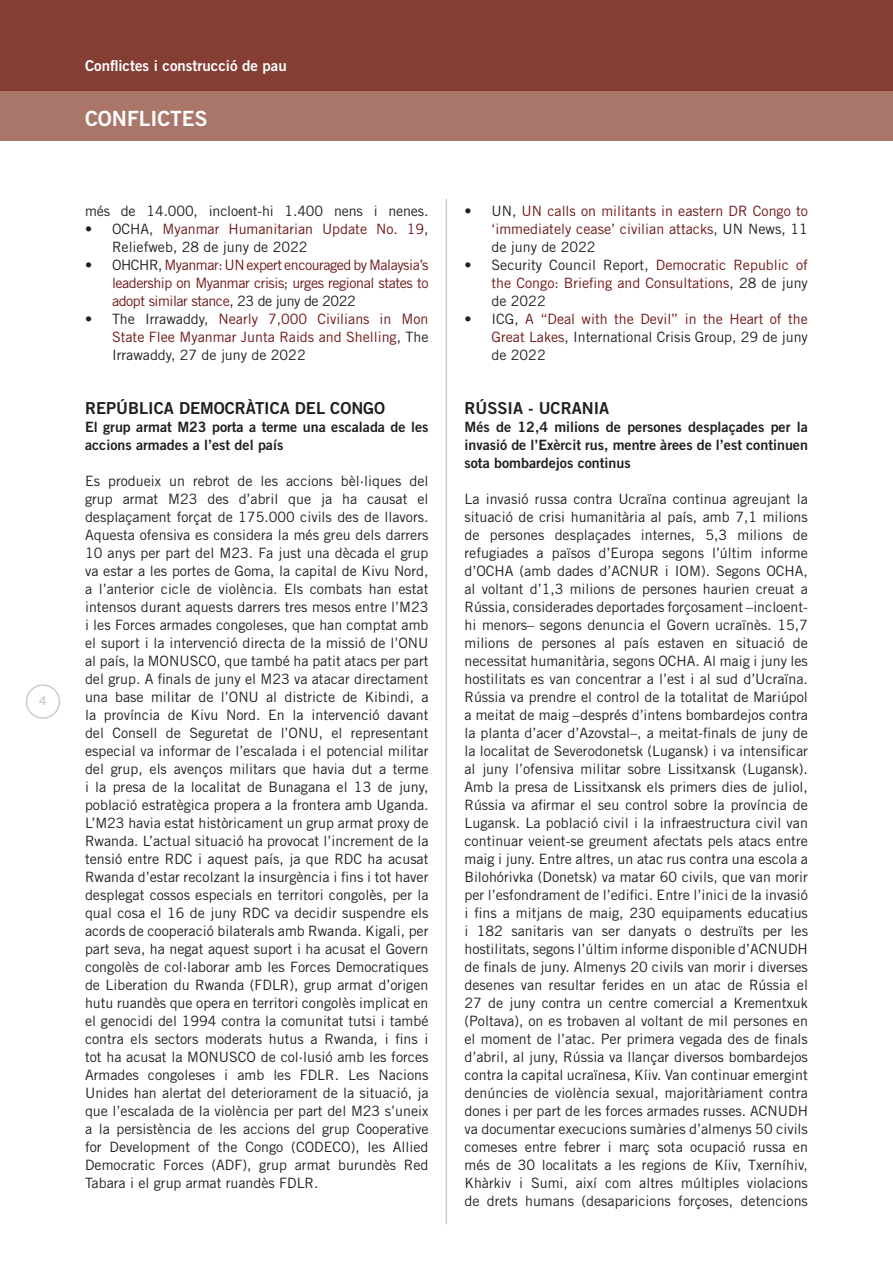
<style>
.page{position:relative;width:893px;height:1263px;background:#fff}
.page>*{position:absolute;margin:0;border:0;box-sizing:border-box;transform-origin:0 0}
.t1{font:21px "Trade Gothic LT Std Bd 2";color:#fff}
.t2{font:16.5px "Trade Gothic LT Std Bd 2";color:#231f20}
.t3{font:15px "Trade Gothic LT Std Bd 2";color:#fff}
.t4{font:14.25px/18px "Trade Gothic LT Std";color:#231f20;text-align:justify}
.t5{font:14.25px/18px "Trade Gothic LT Std";color:#6e1617;text-align:justify}
.t6{font:14.25px/18px "Trade Gothic LT Std Bd 2";color:#231f20}
.t7{font:12px "Trade Gothic LT Std Bd 2";color:#ccc}
.s1{color:#6e1617}
.s2{color:#231f20}
</style>
<div class="page">
<div style="left:0;top:0;width:893px;height:91px;background:#843e34"></div>
<div style="left:0;top:91px;width:893px;height:49px;background:#aa7669"></div>
<div style="left:26px;top:684px;width:34px;height:35px;border:2px solid #ccc;border-radius:50%"></div>
<hr style="left:446px;top:199px;width:1px;height:1025px;background:#ccc">
<p class="t7" style="left:39px;top:693px;width:9px">4</p>
<p class="t3" style="left:85px;top:57px;width:203px">Conflictes i construcció de pau</p>
<p class="t1" style="left:85px;top:105px;width:124px">CONFLICTES</p>
<p class="t4" style="left:85px;top:202px;width:345px">més de 14.000, incloent-hi 1.400 nens i nenes.</p>
<p class="t4" style="left:112px;top:220px;width:318px;text-indent:-27px">• OCHA, <span class="s1">Myanmar Humanitarian Update No. 19</span>,<br>Reliefweb, 28 de juny de 2022</p>
<p class="t5" style="left:112px;top:256px;width:318px;text-indent:-27px"><span class="s2">• OHCHR,</span> Myanmar: UN expert encouraged by Malaysia’s leadership on Myanmar crisis; urges regional states to adopt similar stance<span class="s2">, 23 de juny de 2022</span></p>
<p class="t5" style="left:112px;top:310px;width:318px;text-indent:-27px"><span class="s2">• The Irrawaddy,</span> Nearly 7,000 Civilians in Mon State Flee Myanmar Junta Raids and Shelling<span class="s2">, The Irrawaddy, 27 de juny de 2022</span></p>
<p class="t2" style="left:85px;top:398px;width:302px">REPÚBLICA DEMOCRÀTICA DEL CONGO</p>
<p class="t6" style="left:85px;top:418px;width:345px">El grup armat M23 porta a terme una escalada de les accions armades a l’est del país</p>
<p class="t4" style="left:85px;top:472px;width:345px">Es produeix un rebrot de les accions bèl·liques del grup armat M23 des d’abril que ja ha causat el desplaçament forçat de 175.000 civils des de llavors.<br>Aquesta ofensiva es considera la més greu dels darrers 10 anys per part del M23. Fa just una dècada el grup va estar a les portes de Goma, la capital de Kivu Nord, a l’anterior cicle de violència. Els combats han estat intensos durant aquests darrers tres mesos entre l’M23 i les Forces armades congoleses, que han comptat amb el suport i la intervenció directa de la missió de l’ONU al país, la MONUSCO, que també ha patit atacs per part del grup. A finals de juny el M23 va atacar directament una base militar de l’ONU al districte de Kibindi, a la província de Kivu Nord. En la intervenció davant del Consell de Seguretat de l’ONU, el representant especial va informar de l’escalada i el potencial militar del grup, els avenços militars que havia dut a terme i la presa de la localitat de Bunagana el 13 de juny, població estratègica propera a la frontera amb Uganda.<br>L’M23 havia estat històricament un grup armat proxy de Rwanda. L’actual situació ha provocat l’increment de la tensió entre RDC i aquest país, ja que RDC ha acusat Rwanda d’estar recolzant la insurgència i fins i tot haver desplegat cossos especials en territori congolès, per la qual cosa el 16 de juny RDC va decidir suspendre els acords de cooperació bilaterals amb Rwanda. Kigali, per part seva, ha negat aquest suport i ha acusat el Govern congolès de col·laborar amb les Forces Democratiques de Liberation du Rwanda (FDLR), grup armat d’origen hutu ruandès que opera en territori congolès implicat en el genocidi del 1994 contra la comunitat tutsi i també contra els sectors moderats hutus a Rwanda, i fins i tot ha acusat la MONUSCO de col·lusió amb les forces Armades congoleses i amb les FDLR. Les Nacions Unides han alertat del deteriorament de la situació, ja que l’escalada de la violència per part del M23 s’uneix a la persistència de les accions del grup Cooperative for Development of the Congo (CODECO), les Allied Democratic Forces (ADF), grup armat burundès Red Tabara i el grup armat ruandès FDLR.</p>
<p class="t5" style="left:491px;top:202px;width:318px;text-indent:-27px"><span class="s2">• UN,</span> UN calls on militants in eastern DR Congo to ‘immediately cease’ civilian attacks<span class="s2">, UN News, 11 de juny de 2022</span></p>
<p class="t5" style="left:491px;top:256px;width:318px;text-indent:-27px"><span class="s2">• Security Council Report,</span> Democratic Republic of the Congo: Briefing and Consultations<span class="s2">, 28 de juny de 2022</span></p>
<p class="t4" style="left:491px;top:310px;width:318px;text-indent:-27px">• ICG, <span class="s1">A “Deal with the Devil” in the Heart of the Great Lakes</span>, International Crisis Group, 29 de juny de 2022</p>
<p class="t2" style="left:464px;top:398px;width:146px">RÚSSIA - UCRANIA</p>
<p class="t6" style="left:464px;top:418px;width:345px;text-align:justify">Més de 12,4 milions de persones desplaçades per la invasió de l’Exèrcit rus, mentre àrees de l’est continuen sota bombardejos continus</p>
<p class="t4" style="left:464px;top:490px;width:345px">La invasió russa contra Ucraïna continua agreujant la situació de crisi humanitària al país, amb 7,1 milions de persones desplaçades internes, 5,3 milions de refugiades a països d’Europa segons l’últim informe d’OCHA (amb dades d’ACNUR i IOM). Segons OCHA, al voltant d’1,3 milions de persones haurien creuat a Rússia, considerades deportades forçosament –incloent&shy;hi menors– segons denuncia el Govern ucraïnès. 15,7 milions de persones al país estaven en situació de necessitat humanitària, segons OCHA. Al maig i juny les hostilitats es van concentrar a l’est i al sud d’Ucraïna.<br>Rússia va prendre el control de la totalitat de Mariúpol a meitat de maig –després d’intens bombardejos contra la planta d’acer d’Azovstal–, a meitat-finals de juny de la localitat de Severodonetsk (Lugansk) i va intensificar al juny l’ofensiva militar sobre Lissitxansk (Lugansk).<br>Amb la presa de Lissitxansk els primers dies de juliol, Rússia va afirmar el seu control sobre la província de Lugansk. La població civil i la infraestructura civil van continuar veient-se greument afectats pels atacs entre maig i juny. Entre altres, un atac rus contra una escola a Bilohórivka (Donetsk) va matar 60 civils, que van morir per l’esfondrament de l’edifici. Entre l’inici de la invasió i fins a mitjans de maig, 230 equipaments educatius i 182 sanitaris van ser danyats o destruïts per les hostilitats, segons l’últim informe disponible d’ACNUDH de finals de juny. Almenys 20 civils van morir i diverses desenes van resultar ferides en un atac de Rússia el 27 de juny contra un centre comercial a Krementxuk (Poltava), on es trobaven al voltant de mil persones en el moment de l’atac. Per primera vegada des de finals d’abril, al juny, Rússia va llançar diversos bombardejos contra la capital ucraïnesa, Kíiv. Van continuar emergint denúncies de violència sexual, majoritàriament contra dones i per part de les forces armades russes. ACNUDH va documentar execucions sumàries d’almenys 50 civils comeses entre febrer i març sota ocupació russa en més de 30 localitats a les regions de Kíiv, Txerníhiv, Khàrkiv i Sumi, així com altres múltiples violacions de drets humans (desaparicions forçoses, detencions</p>
</div>
